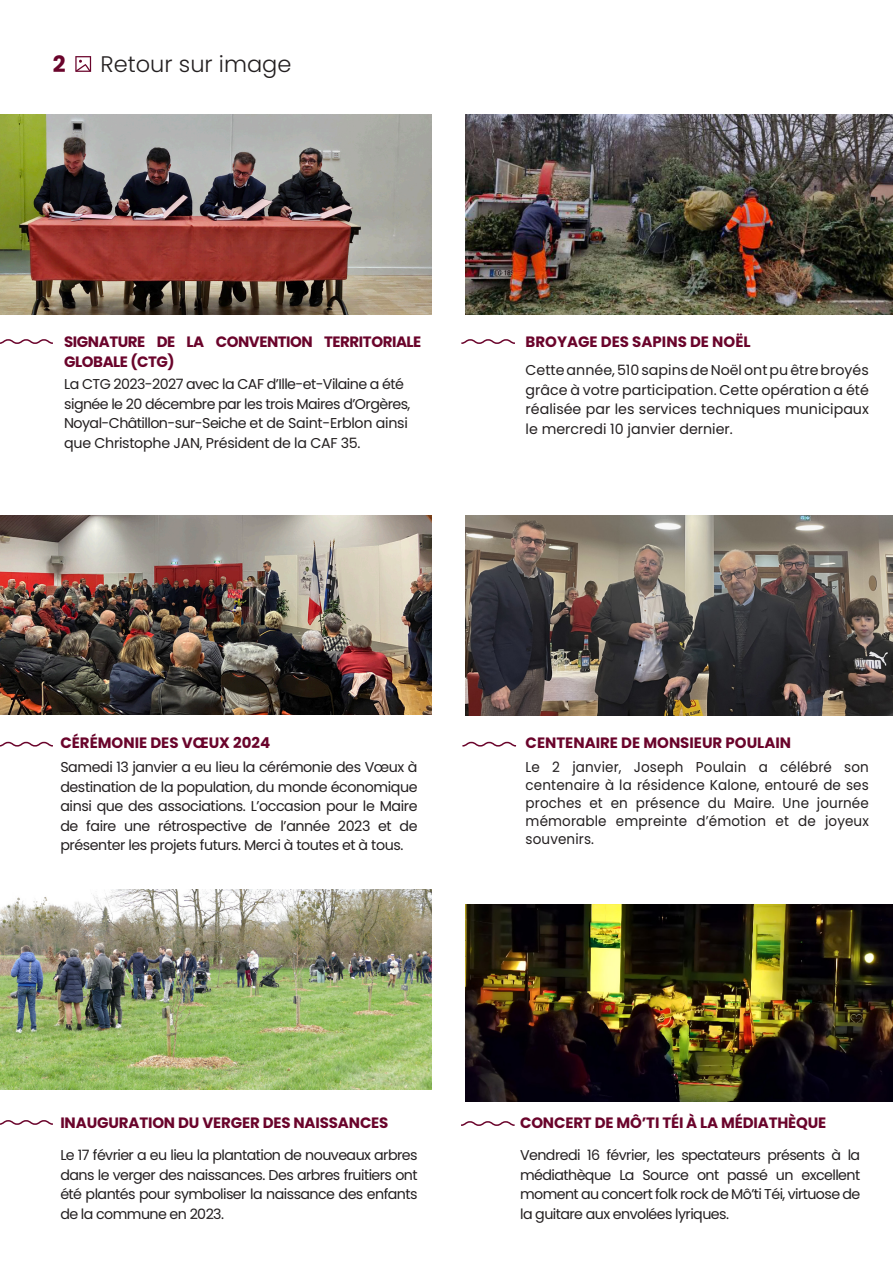
<style>
.page{position:relative;width:893px;height:1263px;background:#fff}
.page>*{position:absolute;margin:0;border:0;box-sizing:border-box;transform-origin:0 0}
.t1{font:300 22.5px "Poppins";color:#231f20}
.t2{font:700 22.5px "Poppins";color:#6a042b}
.t3{font:700 15px "Poppins";letter-spacing:-.01em;color:#6a042b}
.t4{font:700 15px/19.5px "Poppins";letter-spacing:-.03em;color:#6a042b}
.t5{font:14.25px/19.5px "Poppins";letter-spacing:-.03em;color:#231f20;text-align:justify}
.t6{font:14.25px/18px "Poppins";letter-spacing:-.03em;color:#231f20;text-align:justify;scale:.95 1}
</style>
<div class="page">
<img style="left:466px;top:904px;width:427px;height:197px">
<svg style="left:461px;top:1121px;width:54px;height:5px"></svg>
<img style="left:0;top:115px;width:432px;height:200px">
<img style="left:466px;top:115px;width:427px;height:200px">
<svg style="left:0;top:339px;width:53px;height:5px"></svg>
<svg style="left:461px;top:339px;width:54px;height:5px"></svg>
<img style="left:0;top:515px;width:432px;height:200px">
<svg style="left:0;top:741px;width:53px;height:6px"></svg>
<img style="left:0;top:889px;width:432px;height:200px">
<svg style="left:0;top:1120px;width:53px;height:5px"></svg>
<svg style="left:75px;top:56px;width:16px;height:16px"></svg>
<svg style="left:462px;top:741px;width:55px;height:6px"></svg>
<img style="left:465px;top:515px;width:427px;height:200px">
<h1 class="t2" style="left:53px;top:51px;width:14px">2</h1>
<h1 class="t1" style="left:101px;top:51px;width:192px">Retour sur image</h1>
<p class="t4" style="left:64px;top:332px;width:359px">SIGNATURE DE LA CONVENTION TERRITORIALE<br>GLOBALE (CTG)</p>
<p class="t5" style="left:64px;top:375px;width:348px;text-align:left">La CTG 2023-2027 avec la CAF d’Ille-et-Vilaine a été signée le 20 décembre par les trois Maires d’Orgères, Noyal-Châtillon-sur-Seiche et de Saint-Erblon ainsi que Christophe JAN, Président de la CAF 35.</p>
<p class="t3" style="left:526px;top:333px;width:227px">BROYAGE DES SAPINS DE NOËL</p>
<p class="t5" style="left:526px;top:360px;width:345px">Cette année, 510 sapins de Noël ont pu être broyés grâce à votre participation. Cette opération a été réalisée par les services techniques municipaux le mercredi 10 janvier dernier.</p>
<p class="t3" style="left:60px;top:734px;width:211px">CÉRÉMONIE DES VŒUX 2024</p>
<p class="t5" style="left:60px;top:757px;width:359px">Samedi 13 janvier a eu lieu la cérémonie des Vœux à destination de la population, du monde économique ainsi que des associations. L’occasion pour le Maire de faire une rétrospective de l’année 2023 et de présenter les projets futurs. Merci à toutes et à tous.</p>
<p class="t3" style="left:526px;top:734px;width:267px">CENTENAIRE DE MONSIEUR POULAIN</p>
<p class="t6" style="left:526px;top:758px;width:363px">Le 2 janvier, Joseph Poulain a célébré son centenaire à la résidence Kalone, entouré de ses proches et en présence du Maire. Une journée mémorable empreinte d’émotion et de joyeux souvenirs.</p>
<p class="t3" style="left:60px;top:1114px;width:330px">INAUGURATION DU VERGER DES NAISSANCES</p>
<p class="t5" style="left:60px;top:1145px;width:359px">Le 17 février a eu lieu la plantation de nouveaux arbres dans le verger des naissances. Des arbres fruitiers ont été plantés pour symboliser la naissance des enfants de la commune en 2023.</p>
<p class="t3" style="left:520px;top:1114px;width:308px">CONCERT DE MÔ’TI TÉI À LA MÉDIATHÈQUE</p>
<p class="t5" style="left:520px;top:1145px;width:342px">Vendredi 16 février, les spectateurs présents à la médiathèque La Source ont passé un excellent moment au concert folk rock de Mô’ti Téi, virtuose de la guitare aux envolées lyriques.</p>
</div>
